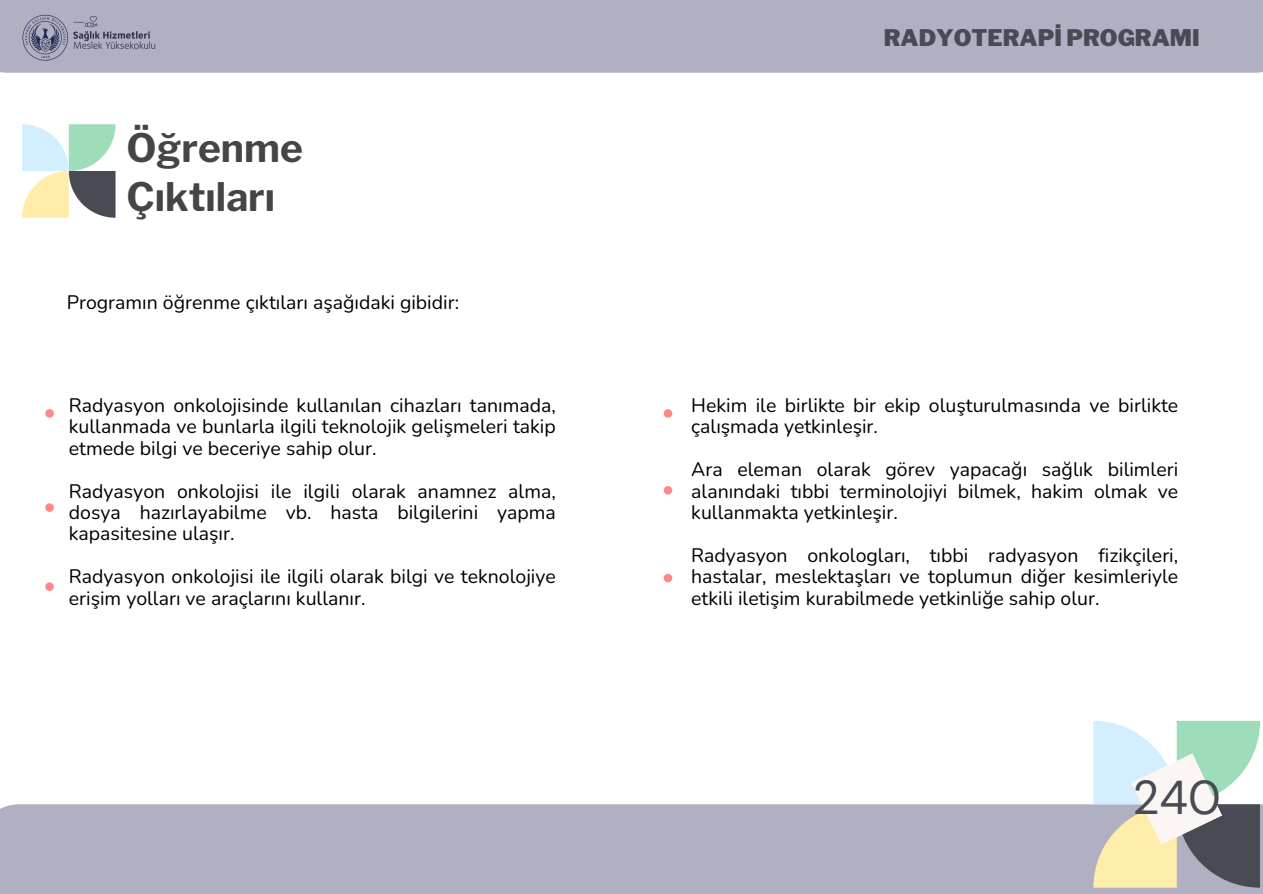
<style>
.page{position:relative;width:1263px;height:894px;background:#fff}
.page>*{position:absolute;margin:0;border:0;box-sizing:border-box;transform-origin:0 0}
.t1{font:47.25px "DM Sans";color:#484b53}
.t2{font:700 39px/49.5px "Libre Franklin";color:#454545}
.t3{font:900 22.8px "Libre Franklin";color:#484b53}
.t4{font:19.5px/21.3px "Nunito";color:#000;text-align:justify}
</style>
<div class="page">
<div style="left:0;top:804px;width:1263px;height:89px;background:#b1b0c3"></div>
<svg style="left:1093px;top:720px;width:167px;height:167px"></svg>
<div style="left:0;top:0;width:1263px;height:73px;background:#b1b0c3"></div>
<svg style="left:22px;top:124px;width:93px;height:94px"></svg>
<svg style="left:45px;top:409px;width:9px;height:8px"></svg>
<svg style="left:45px;top:503px;width:9px;height:8px"></svg>
<svg style="left:45px;top:582px;width:9px;height:8px"></svg>
<svg style="left:664px;top:409px;width:8px;height:8px"></svg>
<svg style="left:664px;top:486px;width:8px;height:8px"></svg>
<svg style="left:664px;top:573px;width:8px;height:9px"></svg>
<img style="left:12px;top:14px;width:155px;height:59px">
<p class="t2" style="left:127px;top:123px;width:178px">Öğrenme<br>Çıktıları</p>
<p class="t4" style="left:67px;top:291px;width:394px">Programın öğrenme çıktıları aşağıdaki gibidir:</p>
<p class="t4" style="left:69px;top:395px;width:488px">Radyasyon onkolojisinde kullanılan cihazları tanımada, kullanmada ve bunlarla ilgili teknolojik gelişmeleri takip etmede bilgi ve beceriye sahip olur.</p>
<h2 class="t4" style="left:69px;top:480px;width:488px">Radyasyon onkolojisi ile ilgili olarak anamnez alma, dosya hazırlayabilme vb. hasta bilgilerini yapma kapasitesine ulaşır.</h2>
<p class="t4" style="left:69px;top:566px;width:488px">Radyasyon onkolojisi ile ilgili olarak bilgi ve teknolojiye erişim yolları ve araçlarını kullanır.</p>
<p class="t3" style="left:884px;top:24px;width:317px">RADYOTERAPİ PROGRAMI</p>
<p class="t4" style="left:691px;top:395px;width:489px">Hekim ile birlikte bir ekip oluşturulmasında ve birlikte çalışmada yetkinleşir.</p>
<p class="t4" style="left:691px;top:459px;width:489px;text-align:left">Ara eleman olarak görev yapacağı sağlık bilimleri alanındaki tıbbi terminolojiyi bilmek, hakim olmak ve kullanmakta yetkinleşir.</p>
<p class="t4" style="left:691px;top:544px;width:489px">Radyasyon onkologları, tıbbi radyasyon fizikçileri, hastalar, meslektaşları ve toplumun diğer kesimleriyle etkili iletişim kurabilmede yetkinliğe sahip olur.</p>
<p class="t1" style="left:1132px;top:766px;width:90px">240</p>
</div>
